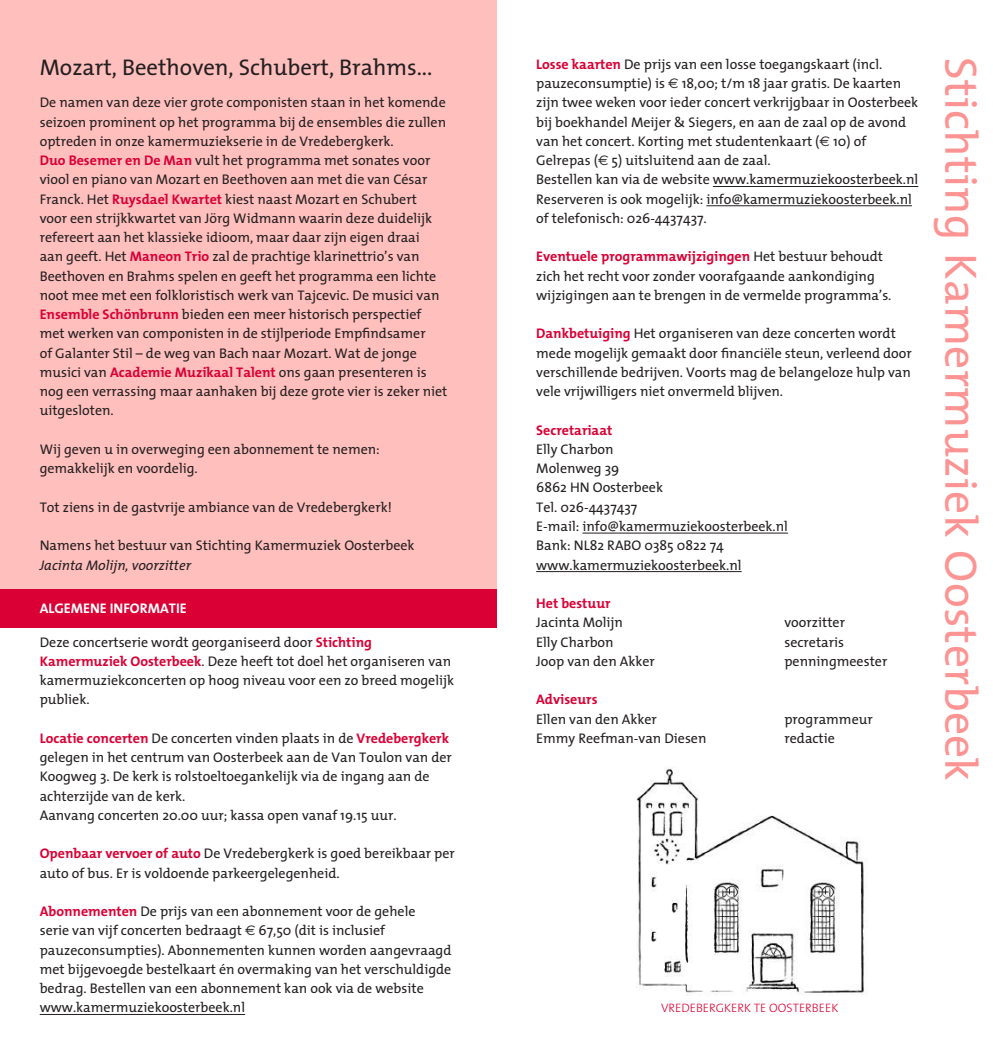
<style>
.page{position:relative;width:993px;height:1042px;background:#fff}
.page>*{position:absolute;margin:0;border:0;box-sizing:border-box;transform-origin:0 0}
.t1{font:45.5px "The Mix";letter-spacing:.005em;color:#fc9494}
.t2{font:22.75px "The Mix";color:#231f20}
.t3{font:14px/19.2px "The Mix";color:#231f20}
.t4{font:700 14px "The Mix";color:#da0035}
.t5{font:italic 14px "The Mix";color:#231f20}
.t6{font:700 14px "The Mix";color:#fff}
.t7{font:300 12.25px "The Mix";color:#da0035}
.s1{font-weight:700;color:#da0035}
.s2{font-family:"Euro Sans Std"}
</style>
<div class="page">
<img style="left:636px;top:766px;width:228px;height:229px">
<div style="left:0;top:0;width:496px;height:589px;background:#ffbfbd"></div>
<hr style="left:712px;top:186px;width:205px;height:1px;background:#231f20">
<hr style="left:706px;top:205px;width:205px;height:1px;background:#231f20">
<hr style="left:582px;top:533px;width:205px;height:1px;background:#231f20">
<hr style="left:536px;top:571px;width:205px;height:1px;background:#231f20">
<hr style="left:40px;top:1014px;width:205px;height:1px;background:#231f20">
<div style="left:0;top:589px;width:496px;height:38px;background:#da0035"></div>
<h2 class="t2" style="left:40px;top:48px;width:394px">Mozart, Beethoven, Schubert, Brahms...</h2>
<p class="t3" style="left:40px;top:93px;width:409px">De namen van deze vier grote componisten staan in het komende seizoen prominent op het programma bij de ensembles die zullen optreden in onze kamermuziekserie in de Vredebergkerk.<br><span class="s1">Duo Besemer en De Man</span> vult het programma met sonates voor viool en piano van Mozart en Beethoven aan met die van César Franck. Het <span class="s1">Ruysdael Kwartet</span> kiest naast Mozart en Schubert voor een strijkkwartet van Jörg Widmann waarin deze duidelijk refereert aan het klassieke idioom, maar daar zijn eigen draai<br>aan geeft. Het <span class="s1">Maneon Trio</span> zal de prachtige klarinettrio’s van Beethoven en Brahms spelen en geeft het programma een lichte noot mee met een folkloristisch werk van Tajcevic. De musici van <span class="s1">Ensemble Schönbrunn</span> bieden een meer historisch perspectief met werken van componisten in de stijlperiode Empfindsamer<br>of Galanter Stil – de weg van Bach naar Mozart. Wat de jonge musici van <span class="s1">Academie Muzikaal Talent</span> ons gaan presenteren is nog een verrassing maar aanhaken bij deze grote vier is zeker niet uitgesloten.</p>
<p class="t3" style="left:40px;top:439px;width:341px">Wij geven u in overweging een abonnement te nemen: gemakkelijk en voordelig.</p>
<p class="t3" style="left:40px;top:497px;width:353px">Tot ziens in de gastvrije ambiance van de Vredebergkerk!</p>
<p class="t3" style="left:40px;top:535px;width:376px">Namens het bestuur van Stichting Kamermuziek Oosterbeek</p>
<p class="t5" style="left:40px;top:553px;width:153px">Jacinta Molijn, voorzitter</p>
<p class="t6" style="left:40px;top:596px;width:148px">ALGEMENE INFORMATIE</p>
<p class="t3" style="left:40px;top:632px;width:416px">Deze concertserie wordt georganiseerd door <span class="s1">Stichting Kamermuziek Oosterbeek</span>. Deze heeft tot doel het organiseren van kamermuziekconcerten op hoog niveau voor een zo breed mogelijk publiek.</p>
<p class="t3" style="left:40px;top:728px;width:413px"><span class="s1">Locatie concerten</span> De concerten vinden plaats in de <span class="s1">Vredebergkerk </span>gelegen in het centrum van Oosterbeek aan de Van Toulon van der Koogweg 3. De kerk is rolstoeltoegankelijk via de ingang aan de achterzijde van de kerk.<br>Aanvang concerten 20.00 uur; kassa open vanaf 19.15 uur.</p>
<p class="t3" style="left:40px;top:843px;width:416px"><span class="s1">Openbaar vervoer of auto</span> De Vredebergkerk is goed bereikbaar per auto of bus. Er is voldoende parkeergelegenheid.</p>
<p class="t3" style="left:40px;top:901px;width:413px"><span class="s1">Abonnementen</span> De prijs van een abonnement voor de gehele<br>serie van vijf concerten bedraagt <span class="s2">€</span> 67,50 (dit is inclusief pauzeconsumpties). Abonnementen kunnen worden aangevraagd met bijgevoegde bestelkaart én overmaking van het verschuldigde bedrag. Bestellen van een abonnement kan ook via de website www.kamermuziekoosterbeek.nl</p>
<p class="t3" style="left:536px;top:54px;width:383px"><span class="s1">Losse kaarten</span> De prijs van een losse toegangskaart (incl. pauzeconsumptie) is <span class="s2">€</span> 18,00; t/m 18 jaar gratis. De kaarten zijn twee weken voor ieder concert verkrijgbaar in Oosterbeek bij boekhandel Meijer &amp; Siegers, en aan de zaal op de avond van het concert. Korting met studentenkaart (<span class="s2">€</span> 10) of Gelrepas (<span class="s2">€</span> 5) uitsluitend aan de zaal.<br>Bestellen kan via de website www.kamermuziekoosterbeek.nl Reserveren is ook mogelijk: info@kamermuziekoosterbeek.nl of telefonisch: 026-4437437.</p>
<p class="t3" style="left:536px;top:247px;width:356px"><span class="s1">Eventuele programmawijzigingen</span> Het bestuur behoudt zich het recht voor zonder voorafgaande aankondiging wijzigingen aan te brengen in de vermelde programma’s.</p>
<p class="t3" style="left:536px;top:324px;width:377px"><span class="s1">Dankbetuiging</span> Het organiseren van deze concerten wordt mede mogelijk gemaakt door financiële steun, verleend door verschillende bedrijven. Voorts mag de belangeloze hulp van vele vrijwilligers niet onvermeld blijven.</p>
<p class="t4" style="left:536px;top:418px;width:78px">Secretariaat</p>
<p class="t3" style="left:536px;top:439px;width:253px">Elly Charbon<br>Molenweg 39<br>6862 HN Oosterbeek<br>Tel. 026-4437437<br>E-mail: info@kamermuziekoosterbeek.nl<br>Bank: NL82 RABO 0385 0822 74 www.kamermuziekoosterbeek.nl</p>
<p class="t4" style="left:536px;top:591px;width:76px">Het bestuur</p>
<p class="t3" style="left:536px;top:612px;width:88px">Jacinta Molijn</p>
<p class="t3" style="left:784px;top:612px;width:62px">voorzitter</p>
<p class="t3" style="left:536px;top:632px;width:79px">Elly Charbon</p>
<p class="t3" style="left:784px;top:632px;width:61px">secretaris</p>
<p class="t3" style="left:536px;top:651px;width:120px">Joop van den Akker</p>
<p class="t3" style="left:784px;top:651px;width:104px">penningmeester</p>
<p class="t4" style="left:536px;top:688px;width:63px">Adviseurs</p>
<p class="t3" style="left:536px;top:709px;width:122px">Ellen van den Akker</p>
<p class="t3" style="left:784px;top:709px;width:90px">programmeur</p>
<p class="t3" style="left:536px;top:728px;width:172px">Emmy Reefman-van Diesen</p>
<p class="t3" style="left:784px;top:728px;width:52px">redactie</p>
<h1 class="t1" style="left:998px;top:57px;width:726px;rotate:90deg">Stichting Kamermuziek Oosterbeek</h1>
<p class="t7" style="left:660px;top:998px;width:179px">VREDEBERGKERK TE OOSTERBEEK</p>
</div>
